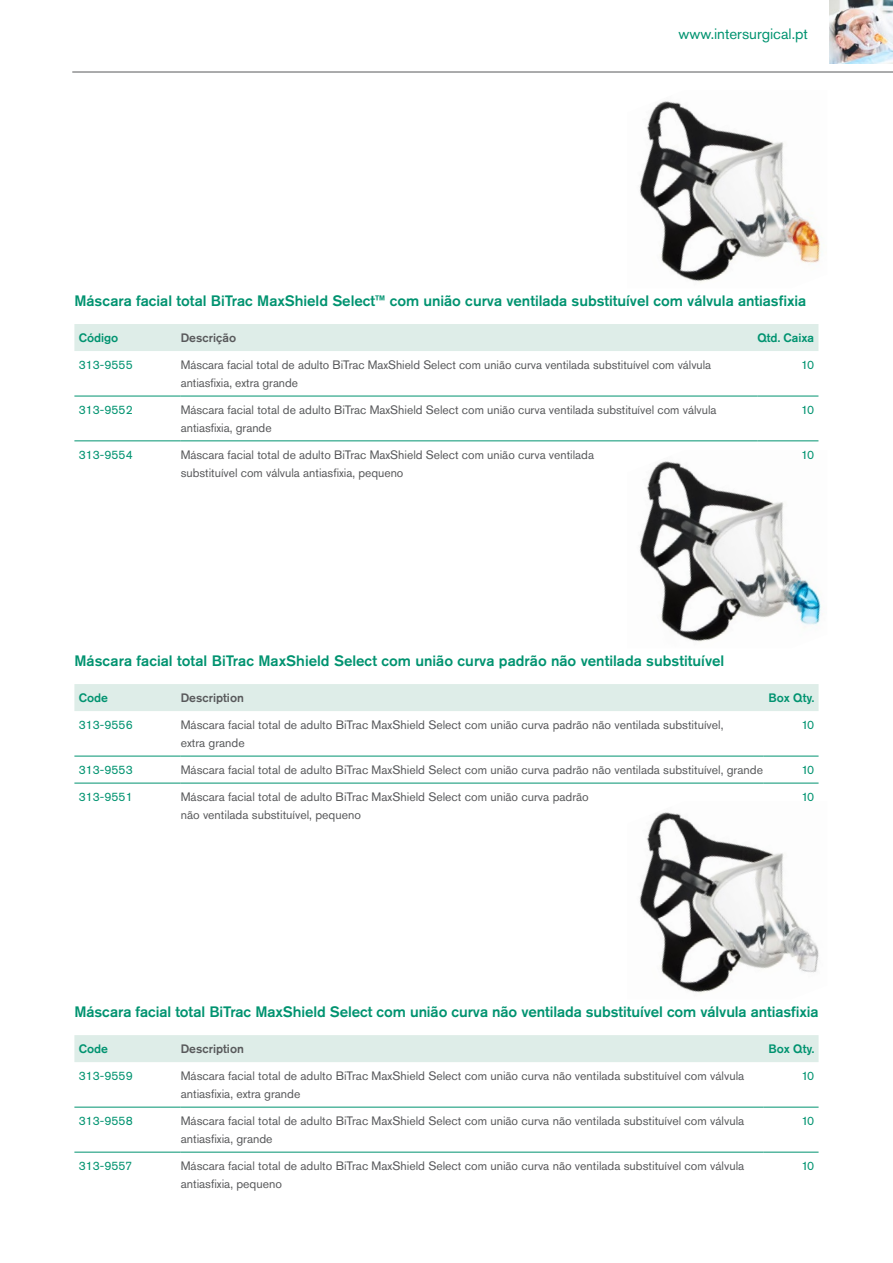
<style>
.page{position:relative;width:893px;height:1263px;background:#fff}
.page>*{position:absolute;margin:0;border:0;box-sizing:border-box;transform-origin:0 0}
.t1{font:500 15px "Akzidenz Grotesk Pro";letter-spacing:-.005em;color:#009370}
.t2{font:15px "Akzidenz Grotesk Pro";color:#009370}
.t3{font:12.15px/18px "Akzidenz Grotesk Pro";color:#58595b}
.t4{font:12.15px "Akzidenz Grotesk Pro";color:#009370}
.t5{font:500 12.15px "Akzidenz Grotesk Pro";color:#009370}
.t6{font:500 12.15px "Akzidenz Grotesk Pro";color:#58595b}
</style>
<div class="page">
<hr style="left:72px;top:72px;width:821px;height:1px;background:#58595b">
<img style="left:829px;top:0;width:64px;height:63px">
<img style="left:639px;top:101px;width:182px;height:182px">
<img style="left:639px;top:461px;width:182px;height:181px">
<img style="left:639px;top:812px;width:180px;height:182px">
<div style="left:74px;top:324px;width:744px;height:27px;background:#deede8"></div>
<hr style="left:74px;top:396px;width:107px;height:1px;background:#009370">
<hr style="left:181px;top:396px;width:576px;height:1px;background:#009370">
<hr style="left:757px;top:396px;width:61px;height:1px;background:#009370">
<hr style="left:74px;top:441px;width:107px;height:1px;background:#009370">
<hr style="left:181px;top:441px;width:576px;height:1px;background:#009370">
<hr style="left:757px;top:441px;width:61px;height:1px;background:#009370">
<div style="left:74px;top:684px;width:745px;height:27px;background:#deede8"></div>
<hr style="left:74px;top:756px;width:107px;height:1px;background:#009370">
<hr style="left:181px;top:756px;width:582px;height:1px;background:#009370">
<hr style="left:763px;top:756px;width:56px;height:1px;background:#009370">
<hr style="left:74px;top:783px;width:107px;height:1px;background:#009370">
<hr style="left:181px;top:783px;width:582px;height:1px;background:#009370">
<hr style="left:763px;top:783px;width:56px;height:1px;background:#009370">
<div style="left:74px;top:1035px;width:745px;height:27px;background:#deede8"></div>
<hr style="left:74px;top:1107px;width:107px;height:1px;background:#009370">
<hr style="left:181px;top:1107px;width:582px;height:1px;background:#009370">
<hr style="left:763px;top:1107px;width:56px;height:1px;background:#009370">
<hr style="left:74px;top:1152px;width:107px;height:1px;background:#009370">
<hr style="left:181px;top:1152px;width:582px;height:1px;background:#009370">
<hr style="left:763px;top:1152px;width:56px;height:1px;background:#009370">
<p class="t2" style="left:679px;top:24px;width:131px">www.intersurgical.pt</p>
<p class="t1" style="left:74px;top:291px;width:733px">Máscara facial total BiTrac MaxShield Select™ com união curva ventilada substituível com válvula antiasfixia</p>
<p class="t5" style="left:79px;top:330px;width:41px">Código</p>
<p class="t6" style="left:181px;top:330px;width:57px">Descrição</p>
<p class="t5" style="left:757px;top:330px;width:58px">Qtd. Caixa</p>
<p class="t4" style="left:79px;top:357px;width:56px">313-9555</p>
<p class="t3" style="left:181px;top:356px;width:532px">Máscara facial total de adulto BiTrac MaxShield Select com união curva ventilada substituível com válvula antiasfixia, extra grande</p>
<p class="t4" style="left:801px;top:357px;width:14px">10</p>
<p class="t4" style="left:79px;top:402px;width:56px">313-9552</p>
<p class="t3" style="left:181px;top:401px;width:537px">Máscara facial total de adulto BiTrac MaxShield Select com união curva ventilada substituível com válvula antiasfixia, grande</p>
<p class="t4" style="left:801px;top:402px;width:14px">10</p>
<p class="t4" style="left:79px;top:447px;width:56px">313-9554</p>
<p class="t3" style="left:181px;top:446px;width:415px">Máscara facial total de adulto BiTrac MaxShield Select com união curva ventilada substituível com válvula antiasfixia, pequeno</p>
<p class="t4" style="left:801px;top:447px;width:14px">10</p>
<p class="t1" style="left:74px;top:651px;width:651px">Máscara facial total BiTrac MaxShield Select com união curva padrão não ventilada substituível</p>
<p class="t5" style="left:79px;top:690px;width:31px">Code</p>
<p class="t6" style="left:181px;top:690px;width:65px">Description</p>
<p class="t5" style="left:768px;top:690px;width:47px">Box Qty.</p>
<p class="t4" style="left:79px;top:717px;width:56px">313-9556</p>
<p class="t3" style="left:181px;top:716px;width:544px">Máscara facial total de adulto BiTrac MaxShield Select com união curva padrão não ventilada substituível, extra grande</p>
<p class="t4" style="left:801px;top:717px;width:14px">10</p>
<p class="t4" style="left:79px;top:762px;width:56px">313-9553</p>
<p class="t3" style="left:181px;top:761px;width:584px">Máscara facial total de adulto BiTrac MaxShield Select com união curva padrão não ventilada substituível, grande</p>
<p class="t4" style="left:801px;top:762px;width:14px">10</p>
<p class="t4" style="left:79px;top:789px;width:56px">313-9551</p>
<p class="t3" style="left:181px;top:788px;width:410px">Máscara facial total de adulto BiTrac MaxShield Select com união curva padrão não ventilada substituível, pequeno</p>
<p class="t4" style="left:801px;top:789px;width:14px">10</p>
<p class="t1" style="left:74px;top:1002px;width:746px">Máscara facial total BiTrac MaxShield Select com união curva não ventilada substituível com válvula antiasfixia</p>
<p class="t5" style="left:79px;top:1041px;width:31px">Code</p>
<p class="t6" style="left:181px;top:1041px;width:65px">Description</p>
<p class="t5" style="left:768px;top:1041px;width:47px">Box Qty.</p>
<p class="t4" style="left:79px;top:1068px;width:56px">313-9559</p>
<p class="t3" style="left:181px;top:1067px;width:565px">Máscara facial total de adulto BiTrac MaxShield Select com união curva não ventilada substituível com válvula antiasfixia, extra grande</p>
<p class="t4" style="left:801px;top:1068px;width:14px">10</p>
<p class="t4" style="left:79px;top:1113px;width:56px">313-9558</p>
<p class="t3" style="left:181px;top:1112px;width:565px">Máscara facial total de adulto BiTrac MaxShield Select com união curva não ventilada substituível com válvula antiasfixia, grande</p>
<p class="t4" style="left:801px;top:1113px;width:14px">10</p>
<p class="t4" style="left:79px;top:1158px;width:55px">313-9557</p>
<p class="t3" style="left:181px;top:1157px;width:565px">Máscara facial total de adulto BiTrac MaxShield Select com união curva não ventilada substituível com válvula antiasfixia, pequeno</p>
<p class="t4" style="left:801px;top:1158px;width:14px">10</p>
</div>
